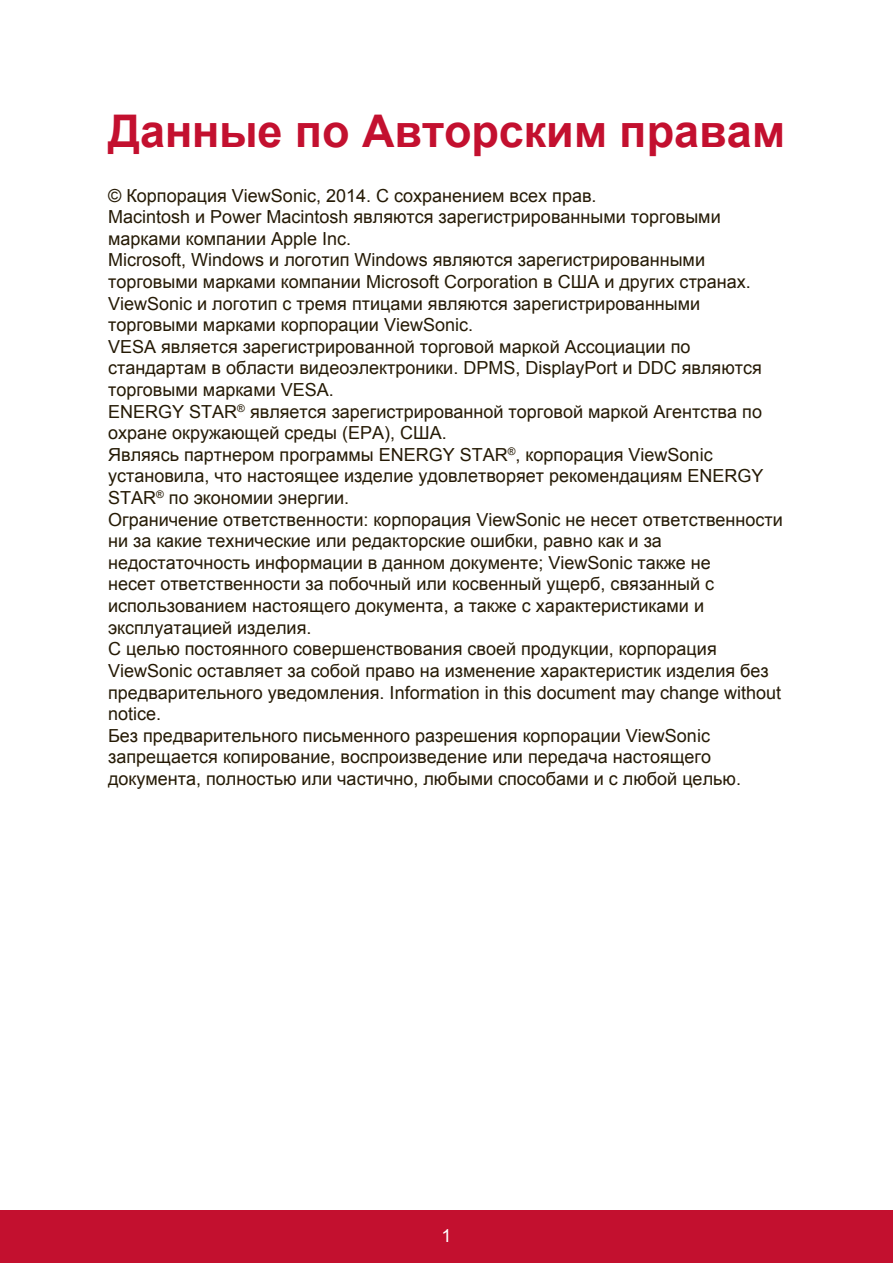
<style>
.page{position:relative;width:893px;height:1263px;background:#fff}
.page>*{position:absolute;margin:0;border:0;box-sizing:border-box;transform-origin:0 0}
.t1{font:700 45px "Arial";color:#c3102f}
.t2{font:18px/21.6px "Arial";color:#251a05}
.t3{font:18px "Arial";color:#fff}
</style>
<div class="page">
<div style="left:0;top:1210px;width:892px;height:53px;background:#c3102f"></div>
<h1 class="t1" style="left:108px;top:101px;width:678px">Данные по Авторским правам</h1>
<p class="t2" style="left:108px;top:185px;width:676px">© Корпорация ViewSonic, 2014. С сохранением всех прав.<br>Macintosh и Power Macintosh являются зарегистрированными торговыми марками компании Apple Inc.<br>Microsoft, Windows и логотип Windows являются зарегистрированными торговыми марками компании Microsoft Corporation в США и других странах.<br>ViewSonic и логотип с тремя птицами являются зарегистрированными торговыми марками корпорации ViewSonic.<br>VESA является зарегистрированной торговой маркой Ассоциации по стандартам в области видеоэлектроники. DPMS, DisplayPort и DDC являются торговыми марками VESA.<br>ENERGY STAR<sup>®</sup> является зарегистрированной торговой маркой Агентства по охране окружающей среды (EPA), США.<br>Являясь партнером программы ENERGY STAR<sup>®</sup>, корпорация ViewSonic установила, что настоящее изделие удовлетворяет рекомендациям ENERGY STAR<sup>®</sup> по экономии энергии.<br>Ограничение ответственности: корпорация ViewSonic не несет ответственности ни за какие технические или редакторские ошибки, равно как и за недостаточность информации в данном документе; ViewSonic также не<br>несет ответственности за побочный или косвенный ущерб, связанный с использованием настоящего документа, а также с характеристиками и эксплуатацией изделия.<br>С целью постоянного совершенствования своей продукции, корпорация ViewSonic оставляет за собой право на изменение характеристик изделия без предварительного уведомления. Information in this document may change without notice.<br>Без предварительного письменного разрешения корпорации ViewSonic запрещается копирование, воспроизведение или передача настоящего документа, полностью или частично, любыми способами и с любой целью.</p>
<p class="t3" style="left:441px;top:1223px;width:12px">1</p>
</div>
